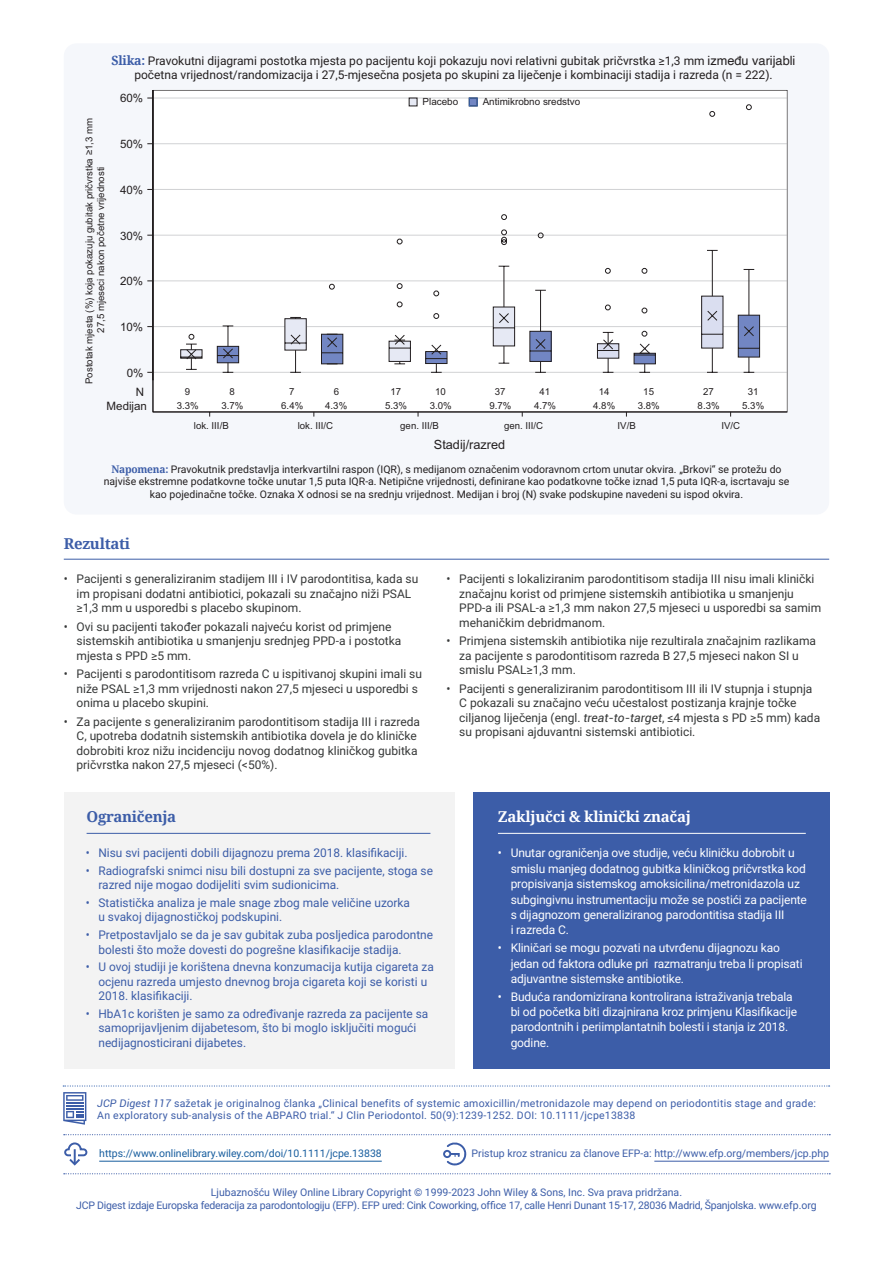
<style>
.page{position:relative;width:893px;height:1263px;background:#fff}
.page>*{position:absolute;margin:0;border:0;box-sizing:border-box;transform-origin:0 0}
.t1{font:700 15px "Noto Serif";letter-spacing:-.02em;color:#fff}
.t2{font:700 15px "Noto Serif";letter-spacing:-.02em;color:#3c5da8}
.t3{font:12.75px "Arial";color:#231f20}
.t4{font:12px/14.4px "Roboto";color:#363838}
.t5{font:12px/14.5px "Roboto";color:#3c5da8}
.t6{font:12px/15.5px "Roboto";letter-spacing:-.01em;color:#fff}
.t7{font:12px/14.4px "Roboto";color:#231f20;text-align:center}
.t8{font:11.55px/14.1px "Arial";color:#231f20;text-align:right}
.t9{font:10.5px/12.6px "Roboto";color:#231f20;text-align:center}
.t10{font:10.5px/12.6px "Roboto";letter-spacing:-.02em;color:#3c5da8;text-align:center}
.t11{font:10.5px/12.6px "Roboto";letter-spacing:.02em;color:#3c5da8}
.t12{font:10.5px "Roboto";color:#3c5da8}
.t13{font:10.5px "Roboto";color:#175d9e}
.t14{font:9.9px "Arial";color:#231f20}
.t15{font:9.6px/11.6px "Arial";color:#231f20;text-align:center}
.s1{font-family:"Noto Serif";font-weight:700;font-size:12.75px;color:#3c5da8}
.s2{font-family:"Helvetica";font-size:12.75px}
.s3{font-family:"Noto Serif";font-weight:700;color:#3c5da8}
.s4{font-style:italic}
</style>
<div class="page">
<div style="left:64px;top:792px;width:391px;height:276px;background:#f3f3f3"></div>
<div style="left:473px;top:792px;width:356px;height:276px;background:#3c5da8"></div>
<hr style="left:498px;top:833px;width:308px;height:1px;background:#fff">
<hr style="left:87px;top:833px;width:343px;height:1px;background:#3c5da8">
<div style="left:64px;top:43px;width:765px;height:471px;background:#f5f7fb;border-radius:13px"></div>
<svg style="left:147px;top:90px;width:640px;height:322px"></svg>
<svg style="left:153px;top:379px;width:634px;height:38px"></svg>
<svg style="left:469px;top:98px;width:9px;height:8px"></svg>
<svg style="left:409px;top:98px;width:8px;height:8px"></svg>
<svg style="left:64px;top:1173px;width:766px;height:1px"></svg>
<svg style="left:63px;top:1092px;width:23px;height:33px"></svg>
<svg style="left:64px;top:1134px;width:766px;height:1px"></svg>
<hr style="left:654px;top:1161px;width:175px;height:1px;background:#3c5da8">
<svg style="left:443px;top:1142px;width:24px;height:24px"></svg>
<hr style="left:99px;top:1161px;width:283px;height:1px;background:#175d9e">
<svg style="left:64px;top:1142px;width:24px;height:24px"></svg>
<hr style="left:64px;top:559px;width:765px;height:1px;background:#3c5da8">
<svg style="left:63px;top:1085px;width:767px;height:1px"></svg>
<p class="t7" style="left:112px;top:53px;width:685px"><span class="s1">Slika:</span> Pravokutni dijagrami postotka mjesta po pacijentu koji pokazuju novi relativni gubitak pričvrstka ≥1,3 mm <span class="s2">između varijabli </span>početna vrijednost/randomizacija i 27,5-mjesečna posjeta po skupini za liječenje i kombinaciji stadija i razreda (n = 222).</p>
<p class="t15" style="left:84px;top:384px;width:268px;rotate:-90deg">Postotak mjesta (%) koja pokazuju gubitak pričvrstka ≥1,3 mm<br>27,5 mjeseci nakon početne vrijednosti</p>
<p class="t8" style="left:120px;top:91px;width:25px">60%</p>
<p class="t8" style="left:120px;top:137px;width:25px">50%</p>
<p class="t8" style="left:120px;top:183px;width:25px">40%</p>
<p class="t8" style="left:120px;top:229px;width:25px">30%</p>
<p class="t8" style="left:120px;top:274px;width:25px">20%</p>
<p class="t8" style="left:120px;top:320px;width:25px">10%</p>
<p class="t8" style="left:127px;top:366px;width:18px">0%</p>
<p class="t8" style="left:107px;top:385px;width:42px">N<br>Medijan</p>
<p class="t14" style="left:423px;top:95px;width:37px">Placebo</p>
<p class="t14" style="left:483px;top:95px;width:99px">Antimikrobno sredstvo</p>
<p class="t15" style="left:185px;top:386px;width:7px">9</p>
<p class="t15" style="left:229px;top:386px;width:7px">8</p>
<p class="t15" style="left:289px;top:386px;width:7px">7</p>
<p class="t15" style="left:334px;top:386px;width:7px">6</p>
<p class="t15" style="left:390px;top:386px;width:12px">17</p>
<p class="t15" style="left:539px;top:386px;width:12px">41</p>
<p class="t15" style="left:435px;top:386px;width:12px">10</p>
<p class="t15" style="left:495px;top:386px;width:12px">37</p>
<p class="t15" style="left:599px;top:386px;width:12px">14</p>
<p class="t15" style="left:643px;top:386px;width:12px">15</p>
<p class="t15" style="left:703px;top:386px;width:12px">27</p>
<p class="t15" style="left:748px;top:386px;width:12px">31</p>
<p class="t15" style="left:177px;top:400px;width:23px">3.3%</p>
<p class="t15" style="left:221px;top:400px;width:23px">3.7%</p>
<p class="t15" style="left:281px;top:400px;width:23px">6.4%</p>
<p class="t15" style="left:325px;top:400px;width:23px">4.3%</p>
<p class="t15" style="left:385px;top:400px;width:23px">5.3%</p>
<p class="t15" style="left:534px;top:400px;width:23px">4.7%</p>
<p class="t15" style="left:430px;top:400px;width:23px">3.0%</p>
<p class="t15" style="left:489px;top:400px;width:23px">9.7%</p>
<p class="t15" style="left:593px;top:400px;width:23px">4.8%</p>
<p class="t15" style="left:638px;top:400px;width:23px">3.8%</p>
<p class="t15" style="left:698px;top:400px;width:23px">8.3%</p>
<p class="t15" style="left:742px;top:400px;width:23px">5.3%</p>
<p class="t15" style="left:194px;top:420px;width:36px">lok. III/B</p>
<p class="t15" style="left:298px;top:420px;width:37px">lok. III/C</p>
<p class="t15" style="left:400px;top:420px;width:40px">gen. III/B</p>
<p class="t15" style="left:504px;top:420px;width:41px">gen. III/C</p>
<p class="t15" style="left:618px;top:420px;width:20px">IV/B</p>
<p class="t15" style="left:721px;top:420px;width:20px">IV/C</p>
<p class="t3" style="left:434px;top:436px;width:73px">Stadij/razred</p>
<p class="t9" style="left:104px;top:462px;width:687px"><span class="s3">Napomena:</span> Pravokutnik predstavlja interkvartilni raspon (IQR), s medijanom označenim vodoravnom crtom unutar okvira. „Brkovi“ se protežu do najviše ekstremne podatkovne točke unutar 1,5 puta IQR-a. Netipične vrijednosti, definirane kao podatkovne točke iznad 1,5 puta IQR-a, iscrtavaju se kao pojedinačne točke. Oznaka X odnosi se na srednju vrijednost. Medijan i broj (N) svake podskupine navedeni su ispod okvira.</p>
<p class="t2" style="left:64px;top:533px;width:68px">Rezultati</p>
<p class="t4" style="left:77px;top:571px;width:343px;text-indent:-13px">• Pacijenti s generaliziranim stadijem III i IV parodontitisa, kada su im propisani dodatni antibiotici, pokazali su značajno niži PSAL ≥1,3 mm u usporedbi s placebo skupinom.</p>
<p class="t4" style="left:77px;top:619px;width:326px;text-indent:-13px">• Ovi su pacijenti također pokazali najveću korist od primjene sistemskih antibiotika u smanjenju srednjeg PPD-a i postotka mjesta s PPD ≥5 mm.</p>
<p class="t4" style="left:77px;top:666px;width:347px;text-indent:-13px">• Pacijenti s parodontitisom razreda C u ispitivanoj skupini imali su niže PSAL ≥1,3 mm vrijednosti nakon 27,5 mjeseci u usporedbi s onima u placebo skupini.</p>
<p class="t4" style="left:77px;top:714px;width:345px;text-indent:-13px">• Za pacijente s generaliziranim parodontitisom stadija III i razreda C, upotreba dodatnih sistemskih antibiotika dovela je do kliničke dobrobiti kroz nižu incidenciju novog dodatnog kliničkog gubitka pričvrstka nakon 27,5 mjeseci (&lt;50%).</p>
<p class="t4" style="left:459px;top:571px;width:364px;text-indent:-13px">• Pacijenti s lokaliziranim parodontitisom stadija III nisu imali klinički značajnu korist od primjene sistemskih antibiotika u smanjenju PPD-a ili PSAL-a ≥1,3 mm nakon 27,5 mjeseci u usporedbi sa samim mehaničkim debridmanom.</p>
<p class="t4" style="left:459px;top:633px;width:358px;text-indent:-13px">• Primjena sistemskih antibiotika nije rezultirala značajnim razlikama za pacijente s parodontitisom razreda B 27,5 mjeseci nakon SI u smislu PSAL≥1,3 mm.</p>
<p class="t4" style="left:459px;top:681px;width:362px;text-indent:-13px">• Pacijenti s generaliziranim parodontitisom III ili IV stupnja i stupnja C pokazali su značajno veću učestalost postizanja krajnje točke ciljanog liječenja (engl. <span class="s4">treat-to-target</span>, ≤4 mjesta s PD ≥5 mm) kada su propisani ajduvantni sistemski antibiotici.</p>
<p class="t2" style="left:87px;top:806px;width:91px">Ograničenja</p>
<p class="t5" style="left:86px;top:845px;width:323px">• Nisu svi pacijenti dobili dijagnozu prema 2018. klasifikaciji.</p>
<p class="t5" style="left:98px;top:863px;width:336px;text-indent:-13px">• Radiografski snimci nisu bili dostupni za sve pacijente, stoga se razred nije mogao dodijeliti svim sudionicima.</p>
<p class="t5" style="left:98px;top:895px;width:313px;text-indent:-13px">• Statistička analiza je male snage zbog male veličine uzorka u svakoj dijagnostičkoj podskupini.</p>
<p class="t5" style="left:98px;top:927px;width:336px;text-indent:-13px">• Pretpostavljalo se da je sav gubitak zuba posljedica parodontne bolesti što može dovesti do pogrešne klasifikacije stadija.</p>
<p class="t5" style="left:98px;top:959px;width:337px;text-indent:-13px">• U ovoj studiji je korištena dnevna konzumacija kutija cigareta za ocjenu razreda umjesto dnevnog broja cigareta koji se koristi u<br>2018. klasifikaciji.</p>
<p class="t5" style="left:98px;top:1006px;width:331px;text-indent:-13px">• HbA1c korišten je samo za određivanje razreda za pacijente sa samoprijavljenim dijabetesom, što bi moglo isključiti mogući nedijagnosticirani dijabetes.</p>
<p class="t1" style="left:498px;top:806px;width:195px">Zaključci &amp; klinički značaj</p>
<p class="t6" style="left:511px;top:845px;width:298px;text-indent:-13px">• Unutar ograničenja ove studije, veću kliničku dobrobit u smislu manjeg dodatnog gubitka kliničkog pričvrstka kod propisivanja sistemskog amoksicilina/metronidazola uz subgingivnu instrumentaciju može se postići za pacijente s dijagnozom generaliziranog parodontitisa stadija III<br>i razreda C.</p>
<p class="t6" style="left:511px;top:939px;width:293px;text-indent:-13px">• Kliničari se mogu pozvati na utvrđenu dijagnozu kao jedan od faktora odluke pri razmatranju treba li propisati adjuvantne sistemske antibiotike.</p>
<p class="t6" style="left:511px;top:988px;width:288px;text-indent:-13px">• Buduća randomizirana kontrolirana istraživanja trebala bi od početka biti dizajnirana kroz primjenu Klasifikacije parodontnih i periimplantatnih bolesti i stanja iz 2018. godine.</p>
<p class="t11" style="left:97px;top:1096px;width:720px"><span class="s4">JCP Digest 117</span> sažetak je originalnog članka „Clinical benefits of systemic amoxicillin/metronidazole may depend on periodontitis stage and grade:<br>An exploratory sub-analysis of the ABPARO trial.“ J Clin Periodontol. 50(9):1239-1252. DOI: 10.1111/jcpe13838</p>
<p class="t13" style="left:99px;top:1145px;width:284px">https://www.onlinelibrary.wiley.com/doi/10.1111/jcpe.13838</p>
<p class="t12" style="left:472px;top:1145px;width:359px">Pristup kroz stranicu za članove EFP-a: http://www.efp.org/members/jcp.php</p>
<p class="t10" style="left:76px;top:1186px;width:742px">Ljubaznošću Wiley Online Library Copyright © 1999-2023 John Wiley &amp; Sons, Inc. Sva prava pridržana.<br>JCP Digest izdaje Europska federacija za parodontologiju (EFP). EFP ured: Cink Coworking, office 17, calle Henri Dunant 15-17, 28036 Madrid, Španjolska. www.efp.org</p>
</div>
